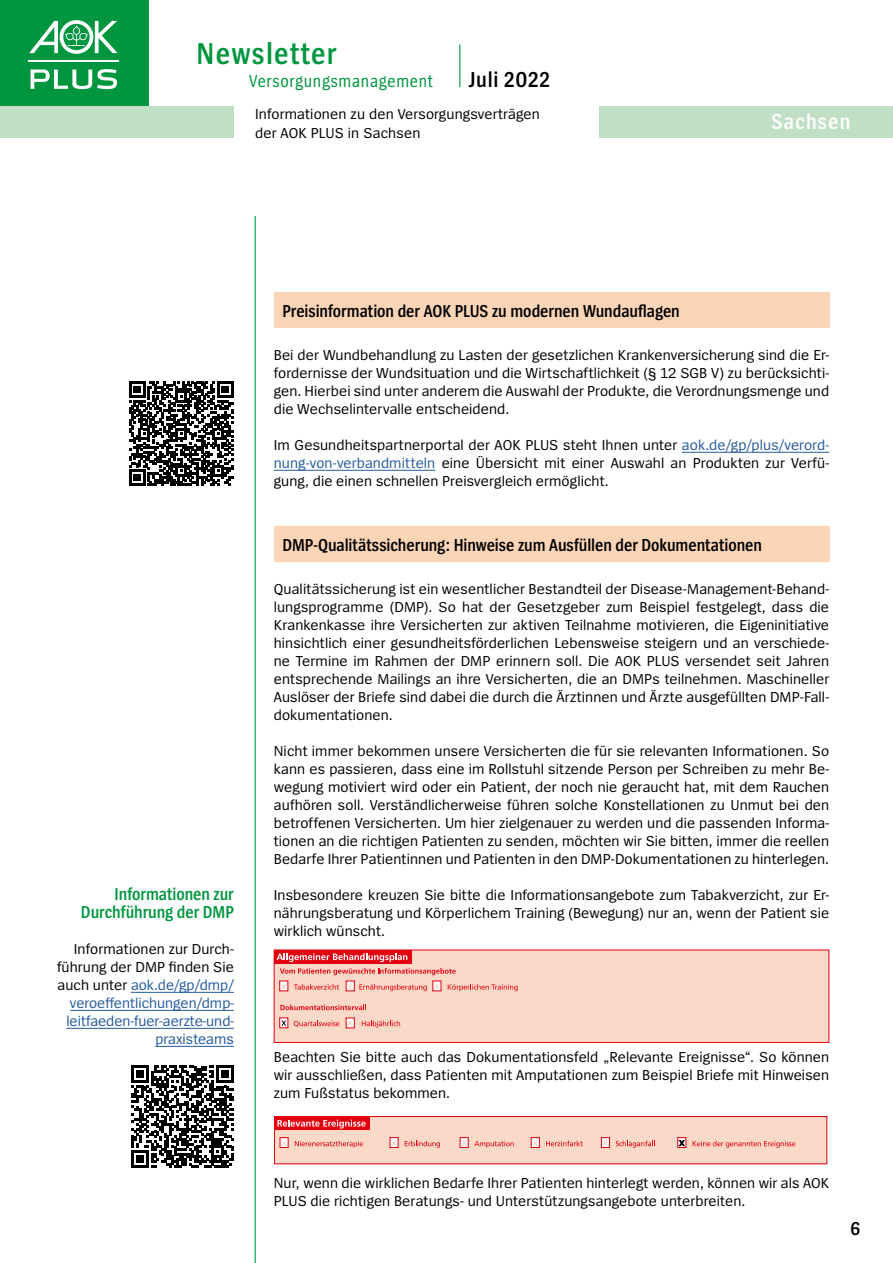
<style>
.page{position:relative;width:893px;height:1263px;background:#fff}
.page>*{position:absolute;margin:0;border:0;box-sizing:border-box;transform-origin:0 0}
.t1{font:600 31.5px "Spiegel Cd";letter-spacing:.04em;color:#00963f}
.t2{font:600 22.5px "Spiegel Cd";letter-spacing:.03em;color:#000}
.t3{font:600 22.5px "Spiegel Cd";letter-spacing:.05em;color:#fff}
.t4{font:600 19.5px "Spiegel Cd";color:#000}
.Rechte_Spalte_H_2_-_Headline_auf_Balken_{font:600 18px "Spiegel Cd";letter-spacing:-.005em;color:#000}
.linke_Spalte_H3_-_linke_spalte_grün{font:600 18px/18px "Spiegel Cd";letter-spacing:-.005em;color:#00963f;text-align:right}
.t5{font:18px "Spiegel Cd";letter-spacing:.04em;color:#00963f}
.Rechte_Spalte_P_-_Fliesstext{font:15px/18px "Spiegel";letter-spacing:.005em;color:#000;text-align:justify}
.linke_Spalte_linke_Spalte_Fließtext{font:15px/18px "Spiegel";color:#245a9c;text-align:right}
.s1{color:#000}
.s2{color:#245a9c}
</style>
<div class="page">
<div style="left:0;top:0;width:149px;height:106px;background:#00963f"></div>
<svg style="left:31px;top:69px;width:86px;height:20px"></svg>
<svg style="left:29px;top:20px;width:89px;height:34px"></svg>
<hr style="left:28px;top:60px;width:91px;height:2px;background:#fff">
<hr style="left:459px;top:45px;width:1px;height:42px;background:#00963f">
<div style="left:0;top:106px;width:234px;height:32px;background:#c0dfc4"></div>
<div style="left:600px;top:106px;width:293px;height:32px;background:#c0dfc4"></div>
<hr style="left:255px;top:216px;width:1px;height:1047px;background:#00963f">
<div style="left:274px;top:292px;width:555px;height:35px;background:#fcd5b7"></div>
<hr style="left:682px;top:452px;width:147px;height:1px;background:#245a9c">
<hr style="left:274px;top:470px;width:161px;height:1px;background:#245a9c">
<div style="left:274px;top:526px;width:555px;height:35px;background:#fcd5b7"></div>
<div style="left:274px;top:950px;width:555px;height:92px;background:#fbd9c9"></div>
<div style="left:274px;top:950px;width:555px;height:93px;border:1px solid #e3000f"></div>
<div style="left:274px;top:950px;width:138px;height:13px;background:#e3000f"></div>
<svg style="left:277px;top:953px;width:130px;height:9px"></svg>
<svg style="left:280px;top:968px;width:176px;height:7px"></svg>
<svg style="left:280px;top:1004px;width:86px;height:6px"></svg>
<svg style="left:294px;top:984px;width:45px;height:6px"></svg>
<svg style="left:359px;top:984px;width:68px;height:7px"></svg>
<svg style="left:448px;top:984px;width:70px;height:7px"></svg>
<svg style="left:294px;top:1020px;width:45px;height:7px"></svg>
<svg style="left:362px;top:1020px;width:38px;height:8px"></svg>
<div style="left:280px;top:981px;width:8px;height:10px;background:#fff"></div>
<svg style="left:281px;top:984px;width:5px;height:5px"></svg>
<div style="left:346px;top:981px;width:8px;height:10px;background:#fff"></div>
<svg style="left:348px;top:984px;width:5px;height:5px"></svg>
<div style="left:346px;top:1018px;width:8px;height:10px;background:#fff"></div>
<svg style="left:348px;top:1021px;width:5px;height:5px"></svg>
<div style="left:433px;top:981px;width:8px;height:10px;background:#fff"></div>
<svg style="left:434px;top:984px;width:5px;height:5px"></svg>
<svg style="left:280px;top:1018px;width:8px;height:10px"></svg>
<svg style="left:281px;top:1020px;width:5px;height:6px"></svg>
<div style="left:274px;top:1116px;width:553px;height:48px;background:#fbd9c9"></div>
<div style="left:274px;top:1116px;width:553px;height:48px;border:1px solid #e3000f"></div>
<div style="left:274px;top:1116px;width:96px;height:13px;background:#e3000f"></div>
<svg style="left:277px;top:1119px;width:89px;height:9px"></svg>
<svg style="left:295px;top:1141px;width:68px;height:7px"></svg>
<div style="left:280px;top:1137px;width:8px;height:11px;background:#fff;border:1px solid #e3000f"></div>
<svg style="left:282px;top:1140px;width:4px;height:6px"></svg>
<svg style="left:405px;top:1141px;width:35px;height:7px"></svg>
<div style="left:390px;top:1137px;width:8px;height:11px;background:#fff;border:1px solid #e3000f"></div>
<svg style="left:392px;top:1140px;width:4px;height:6px"></svg>
<svg style="left:474px;top:1141px;width:40px;height:7px"></svg>
<div style="left:460px;top:1137px;width:8px;height:11px;background:#fff;border:1px solid #e3000f"></div>
<svg style="left:462px;top:1140px;width:4px;height:6px"></svg>
<svg style="left:546px;top:1140px;width:37px;height:6px"></svg>
<div style="left:531px;top:1137px;width:8px;height:11px;background:#fff;border:1px solid #e3000f"></div>
<svg style="left:533px;top:1140px;width:5px;height:6px"></svg>
<svg style="left:616px;top:1140px;width:39px;height:8px"></svg>
<div style="left:601px;top:1137px;width:9px;height:11px;background:#fff;border:1px solid #e3000f"></div>
<svg style="left:603px;top:1140px;width:5px;height:6px"></svg>
<svg style="left:692px;top:1141px;width:103px;height:7px"></svg>
<div style="left:678px;top:1137px;width:8px;height:11px;background:#fff;border:1px solid #e3000f"></div>
<svg style="left:679px;top:1140px;width:6px;height:6px"></svg>
<hr style="left:131px;top:992px;width:103px;height:1px;background:#245a9c">
<hr style="left:70px;top:1010px;width:164px;height:1px;background:#245a9c">
<hr style="left:66px;top:1028px;width:168px;height:1px;background:#245a9c">
<hr style="left:155px;top:1046px;width:79px;height:1px;background:#245a9c">
<svg style="left:129px;top:382px;width:104px;height:104px"></svg>
<svg style="left:132px;top:1065px;width:102px;height:103px"></svg>
<h1 class="t1" style="left:197px;top:36px;width:142px">Newsletter</h1>
<p class="t5" style="left:249px;top:71px;width:185px">Versorgungsmanagement</p>
<h2 class="t2" style="left:469px;top:68px;width:83px">Juli 2022</h2>
<p class="Rechte_Spalte_P_-_Fliesstext" style="left:255px;top:104px;width:286px;line-height:19.5px">Informationen zu den Versorgungsverträgen der AOK PLUS in Sachsen</p>
<h2 class="t3" style="left:772px;top:110px;width:80px">Sachsen</h2>
<h3 class="linke_Spalte_H3_-_linke_spalte_grün" style="left:81px;top:885px;width:154px">Informationen zur<br>Durchführung der DMP</h3>
<p class="linke_Spalte_linke_Spalte_Fließtext" style="left:57px;top:940px;width:178px"><span class="s1">Informationen zur Durch&shy;führung der DMP finden Sie auch unter</span> aok.de/gp/dmp/ veroeffentlichungen/dmp&shy;leitfaeden-fuer-aerzte-und&shy;praxisteams</p>
<h2 class="Rechte_Spalte_H_2_-_Headline_auf_Balken_" style="left:282px;top:302px;width:399px">Preisinformation der AOK PLUS zu modernen Wundauflagen</h2>
<p class="Rechte_Spalte_P_-_Fliesstext" style="left:274px;top:346px;width:557px">Bei der Wundbehandlung zu Lasten der gesetzlichen Krankenversicherung sind die Er&shy;fordernisse der Wundsituation und die Wirtschaftlichkeit (§ 12 SGB V) zu berücksichti&shy;gen. Hierbei sind unter anderem die Auswahl der Produkte, die Verordnungsmenge und die Wechselintervalle entscheidend.</p>
<p class="Rechte_Spalte_P_-_Fliesstext" style="left:274px;top:436px;width:557px">Im Gesundheitspartnerportal der AOK PLUS steht Ihnen unter <span class="s2">aok.de/gp/plus/verord&shy;nung-von-verbandmitteln</span> eine Übersicht mit einer Auswahl an Produkten zur Verfü&shy;gung, die einen schnellen Preisvergleich ermöglicht.</p>
<h2 class="Rechte_Spalte_H_2_-_Headline_auf_Balken_" style="left:282px;top:536px;width:481px">DMP-Qualitätssicherung: Hinweise zum Ausfüllen der Dokumentationen</h2>
<p class="Rechte_Spalte_P_-_Fliesstext" style="left:274px;top:580px;width:557px">Qualitätssicherung ist ein wesentlicher Bestandteil der Disease-Management-Behand&shy;lungsprogramme (DMP). So hat der Gesetzgeber zum Beispiel festgelegt, dass die Krankenkasse ihre Versicherten zur aktiven Teilnahme motivieren, die Eigeninitiative hinsichtlich einer gesundheitsförderlichen Lebensweise steigern und an verschiede&shy;ne Termine im Rahmen der DMP erinnern soll. Die AOK PLUS versendet seit Jahren entsprechende Mailings an ihre Versicherten, die an DMPs teilnehmen. Maschineller Auslöser der Briefe sind dabei die durch die Ärztinnen und Ärzte ausgefüllten DMP-Fall&shy;dokumentationen.</p>
<p class="Rechte_Spalte_P_-_Fliesstext" style="left:274px;top:742px;width:557px">Nicht immer bekommen unsere Versicherten die für sie relevanten Informationen. So kann es passieren, dass eine im Rollstuhl sitzende Person per Schreiben zu mehr Be&shy;wegung motiviert wird oder ein Patient, der noch nie geraucht hat, mit dem Rauchen aufhören soll. Verständlicherweise führen solche Konstellationen zu Unmut bei den betroffenen Versicherten. Um hier zielgenauer zu werden und die passenden Informa&shy;tionen an die richtigen Patienten zu senden, möchten wir Sie bitten, immer die reellen Bedarfe Ihrer Patientinnen und Patienten in den DMP-Dokumentationen zu hinterlegen.</p>
<p class="Rechte_Spalte_P_-_Fliesstext" style="left:274px;top:886px;width:557px">Insbesondere kreuzen Sie bitte die Informationsangebote zum Tabakverzicht, zur Er&shy;nährungsberatung und Körperlichem Training (Bewegung) nur an, wenn der Patient sie wirklich wünscht.</p>
<p class="Rechte_Spalte_P_-_Fliesstext" style="left:274px;top:1048px;width:557px">Beachten Sie bitte auch das Dokumentationsfeld „Relevante Ereignisse“. So können wir ausschließen, dass Patienten mit Amputationen zum Beispiel Briefe mit Hinweisen zum Fußstatus bekommen.</p>
<p class="Rechte_Spalte_P_-_Fliesstext" style="left:274px;top:1174px;width:557px">Nur, wenn die wirklichen Bedarfe Ihrer Patienten hinterlegt werden, können wir als AOK<br>PLUS die richtigen Beratungs- und Unterstützungsangebote unterbreiten.</p>
<h3 class="t4" style="left:850px;top:1218px;width:11px">6</h3>
</div>
